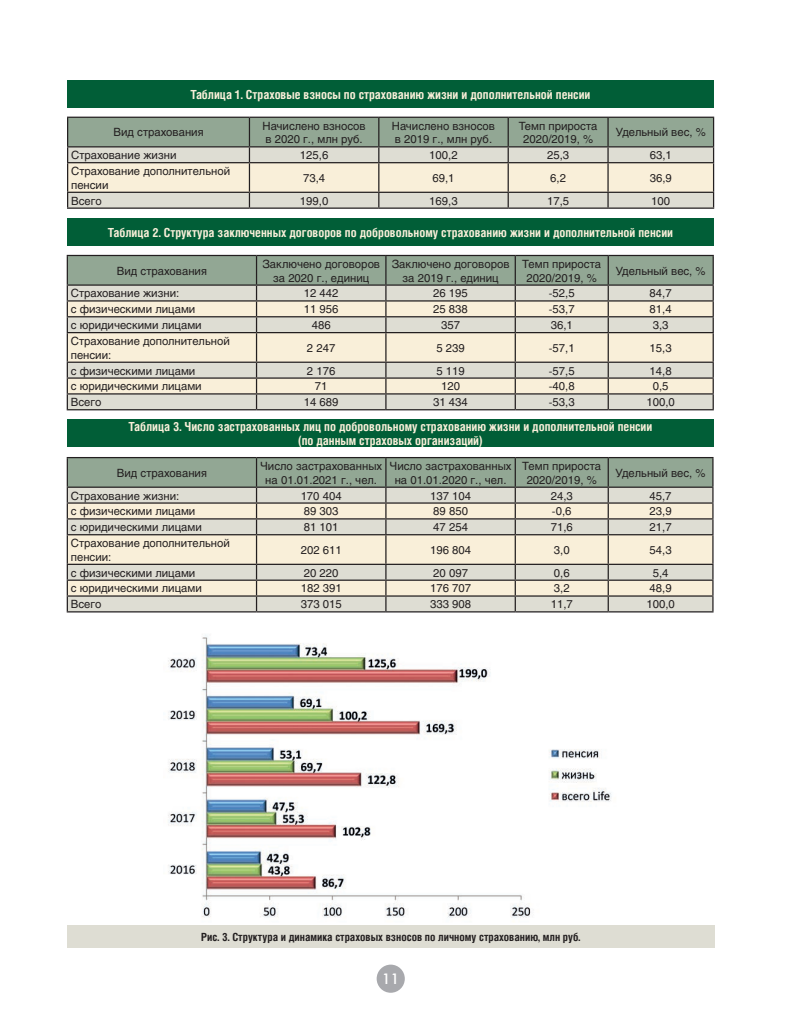
<style>
.page{position:relative;width:798px;height:1028px;background:#fff}
.page>*{position:absolute;margin:0;border:0;box-sizing:border-box;transform-origin:0 0}
.t1{font:15px "Futura Futuris C";color:#fff}
.t2{font:700 12.5px/13.8px "Helios Cond C";color:#f9efd9;text-align:center}
.t3{font:11.25px/13.8px "Helios C";color:#231f20;text-align:center}
.t4{font:700 11.25px "Helios Cond C";color:#231f20}
</style>
<div class="page">
<div style="left:376px;top:964px;width:28px;height:28px;background:#a8a9ad;border-radius:50%"></div>
<svg style="left:67px;top:117px;width:647px;height:90px;background:#c3c6b6"></svg>
<hr style="left:67px;top:207px;width:182px;height:2px;background:#231f20">
<hr style="left:249px;top:207px;width:129px;height:2px;background:#231f20">
<hr style="left:378px;top:207px;width:130px;height:2px;background:#231f20">
<hr style="left:508px;top:207px;width:99px;height:2px;background:#231f20">
<hr style="left:607px;top:207px;width:107px;height:2px;background:#231f20">
<svg style="left:67px;top:255px;width:646px;height:154px;background:#cccbbc"></svg>
<hr style="left:67px;top:409px;width:189px;height:1px;background:#231f20">
<hr style="left:256px;top:409px;width:130px;height:1px;background:#231f20">
<hr style="left:386px;top:409px;width:129px;height:1px;background:#231f20">
<hr style="left:515px;top:409px;width:93px;height:1px;background:#231f20">
<hr style="left:608px;top:409px;width:105px;height:1px;background:#231f20">
<svg style="left:67px;top:457px;width:646px;height:154px;background:#cccbbc"></svg>
<hr style="left:67px;top:611px;width:189px;height:1px;background:#231f20">
<hr style="left:256px;top:611px;width:130px;height:1px;background:#231f20">
<hr style="left:386px;top:611px;width:129px;height:1px;background:#231f20">
<hr style="left:515px;top:611px;width:93px;height:1px;background:#231f20">
<hr style="left:608px;top:611px;width:105px;height:1px;background:#231f20">
<div style="left:67px;top:80px;width:646px;height:27px;background:#015e37"></div>
<div style="left:67px;top:218px;width:646px;height:27px;background:#015e37"></div>
<div style="left:67px;top:419px;width:646px;height:28px;background:#015e37"></div>
<div style="left:67px;top:925px;width:647px;height:22px;background:#deddd3"></div>
<img style="left:168px;top:635px;width:444px;height:283px">
<p class="t2" style="left:190px;top:87px;width:401px">Таблица 1. Страховые взносы по страхованию жизни и дополнительной пенсии</p>
<p class="t3" style="left:113px;top:125px;width:92px">Вид страхования</p>
<p class="t3" style="left:262px;top:119px;width:105px;text-align:left">Начислено взносов в 2020 г., млн руб.</p>
<p class="t3" style="left:392px;top:119px;width:105px;text-align:left">Начислено взносов в 2019 г., млн руб.</p>
<p class="t3" style="left:518px;top:119px;width:80px">Темп прироста<br>2020/2019, %</p>
<p class="t3" style="left:615px;top:125px;width:91px">Удельный вес, %</p>
<p class="t3" style="left:71px;top:148px;width:107px">Страхование жизни</p>
<p class="t3" style="left:300px;top:148px;width:30px">125,6</p>
<p class="t3" style="left:429px;top:148px;width:30px">100,2</p>
<p class="t3" style="left:547px;top:148px;width:24px">25,3</p>
<p class="t3" style="left:649px;top:148px;width:24px">63,1</p>
<p class="t3" style="left:71px;top:164px;width:160px;text-align:left">Страхование дополнительной пенсии</p>
<p class="t3" style="left:303px;top:171px;width:24px">73,4</p>
<p class="t3" style="left:432px;top:171px;width:24px">69,1</p>
<p class="t3" style="left:550px;top:171px;width:17px">6,2</p>
<p class="t3" style="left:649px;top:171px;width:24px">36,9</p>
<p class="t3" style="left:71px;top:194px;width:32px">Всего</p>
<p class="t3" style="left:300px;top:194px;width:30px">199,0</p>
<p class="t3" style="left:429px;top:194px;width:30px">169,3</p>
<p class="t3" style="left:547px;top:194px;width:24px">17,5</p>
<p class="t3" style="left:651px;top:194px;width:20px">100</p>
<p class="t2" style="left:108px;top:225px;width:566px">Таблица 2. Структура заключенных договоров по добровольному страхованию жизни и дополнительной пенсии</p>
<p class="t3" style="left:117px;top:264px;width:92px">Вид страхования</p>
<p class="t3" style="left:262px;top:257px;width:119px">Заключено договоров за 2020 г., единиц</p>
<p class="t3" style="left:391px;top:257px;width:119px">Заключено договоров за 2019 г., единиц</p>
<p class="t3" style="left:522px;top:257px;width:80px">Темп прироста<br>2020/2019, %</p>
<p class="t3" style="left:615px;top:264px;width:91px">Удельный вес, %</p>
<p class="t3" style="left:71px;top:286px;width:110px">Страхование жизни:</p>
<p class="t3" style="left:304px;top:286px;width:36px">12 442</p>
<p class="t3" style="left:433px;top:286px;width:36px">26 195</p>
<p class="t3" style="left:548px;top:286px;width:27px">-52,5</p>
<p class="t3" style="left:649px;top:286px;width:24px">84,7</p>
<p class="t3" style="left:71px;top:302px;width:126px">с физическими лицами</p>
<p class="t3" style="left:304px;top:302px;width:36px">11 956</p>
<p class="t3" style="left:433px;top:302px;width:36px">25 838</p>
<p class="t3" style="left:548px;top:302px;width:27px">-53,7</p>
<p class="t3" style="left:649px;top:302px;width:24px">81,4</p>
<p class="t3" style="left:71px;top:318px;width:132px">с юридическими лицами</p>
<p class="t3" style="left:311px;top:318px;width:20px">486</p>
<p class="t3" style="left:441px;top:318px;width:20px">357</p>
<p class="t3" style="left:550px;top:318px;width:24px">36,1</p>
<p class="t3" style="left:652px;top:318px;width:17px">3,3</p>
<p class="t3" style="left:71px;top:334px;width:160px;text-align:left">Страхование дополнительной пенсии:</p>
<p class="t3" style="left:307px;top:341px;width:30px">2 247</p>
<p class="t3" style="left:436px;top:341px;width:30px">5 239</p>
<p class="t3" style="left:548px;top:341px;width:27px">-57,1</p>
<p class="t3" style="left:649px;top:341px;width:24px">15,3</p>
<p class="t3" style="left:71px;top:363px;width:126px">с физическими лицами</p>
<p class="t3" style="left:307px;top:363px;width:30px">2 176</p>
<p class="t3" style="left:436px;top:363px;width:30px">5 119</p>
<p class="t3" style="left:548px;top:363px;width:27px">-57,5</p>
<p class="t3" style="left:649px;top:363px;width:24px">14,8</p>
<p class="t3" style="left:71px;top:379px;width:132px">с юридическими лицами</p>
<p class="t3" style="left:315px;top:379px;width:14px">71</p>
<p class="t3" style="left:441px;top:379px;width:20px">120</p>
<p class="t3" style="left:548px;top:379px;width:27px">-40,8</p>
<p class="t3" style="left:652px;top:379px;width:17px">0,5</p>
<p class="t3" style="left:71px;top:395px;width:32px">Всего</p>
<p class="t3" style="left:304px;top:395px;width:36px">14 689</p>
<p class="t3" style="left:433px;top:395px;width:36px">31 434</p>
<p class="t3" style="left:548px;top:395px;width:27px">-53,3</p>
<p class="t3" style="left:646px;top:395px;width:30px">100,0</p>
<p class="t2" style="left:128px;top:419px;width:525px">Таблица 3. Число застрахованных лиц по добровольному страхованию жизни и дополнительной пенсии (по данным страховых организаций)</p>
<p class="t3" style="left:117px;top:466px;width:92px">Вид страхования</p>
<p class="t3" style="left:260px;top:459px;width:123px">Число застрахованных на 01.01.2021 г., чел.</p>
<p class="t3" style="left:389px;top:459px;width:123px">Число застрахованных на 01.01.2020 г., чел.</p>
<p class="t3" style="left:522px;top:459px;width:80px">Темп прироста<br>2020/2019, %</p>
<p class="t3" style="left:615px;top:466px;width:91px">Удельный вес, %</p>
<p class="t3" style="left:71px;top:488px;width:110px">Страхование жизни:</p>
<p class="t3" style="left:300px;top:488px;width:43px">170 404</p>
<p class="t3" style="left:430px;top:488px;width:43px">137 104</p>
<p class="t3" style="left:550px;top:488px;width:24px">24,3</p>
<p class="t3" style="left:649px;top:488px;width:24px">45,7</p>
<p class="t3" style="left:71px;top:504px;width:126px">с физическими лицами</p>
<p class="t3" style="left:304px;top:504px;width:36px">89 303</p>
<p class="t3" style="left:433px;top:504px;width:36px">89 850</p>
<p class="t3" style="left:551px;top:504px;width:21px">-0,6</p>
<p class="t3" style="left:649px;top:504px;width:24px">23,9</p>
<p class="t3" style="left:71px;top:520px;width:132px">с юридическими лицами</p>
<p class="t3" style="left:304px;top:520px;width:36px">81 101</p>
<p class="t3" style="left:433px;top:520px;width:36px">47 254</p>
<p class="t3" style="left:550px;top:520px;width:24px">71,6</p>
<p class="t3" style="left:649px;top:520px;width:24px">21,7</p>
<p class="t3" style="left:71px;top:536px;width:160px;text-align:left">Страхование дополнительной пенсии:</p>
<p class="t3" style="left:300px;top:543px;width:43px">202 611</p>
<p class="t3" style="left:430px;top:543px;width:43px">196 804</p>
<p class="t3" style="left:553px;top:543px;width:17px">3,0</p>
<p class="t3" style="left:649px;top:543px;width:24px">54,3</p>
<p class="t3" style="left:71px;top:565px;width:126px">с физическими лицами</p>
<p class="t3" style="left:304px;top:565px;width:36px">20 220</p>
<p class="t3" style="left:433px;top:565px;width:36px">20 097</p>
<p class="t3" style="left:553px;top:565px;width:17px">0,6</p>
<p class="t3" style="left:652px;top:565px;width:17px">5,4</p>
<p class="t3" style="left:71px;top:581px;width:132px">с юридическими лицами</p>
<p class="t3" style="left:300px;top:581px;width:43px">182 391</p>
<p class="t3" style="left:430px;top:581px;width:43px">176 707</p>
<p class="t3" style="left:553px;top:581px;width:17px">3,2</p>
<p class="t3" style="left:649px;top:581px;width:24px">48,9</p>
<p class="t3" style="left:71px;top:597px;width:32px">Всего</p>
<p class="t3" style="left:300px;top:597px;width:43px">373 015</p>
<p class="t3" style="left:430px;top:597px;width:43px">333 908</p>
<p class="t3" style="left:550px;top:597px;width:24px">11,7</p>
<p class="t3" style="left:646px;top:597px;width:30px">100,0</p>
<p class="t4" style="left:201px;top:929px;width:380px">Рис. 3. Структура и динамика страховых взносов по личному страхованию, млн руб.</p>
<h1 class="t1" style="left:381px;top:969px;width:19px">11</h1>
</div>
